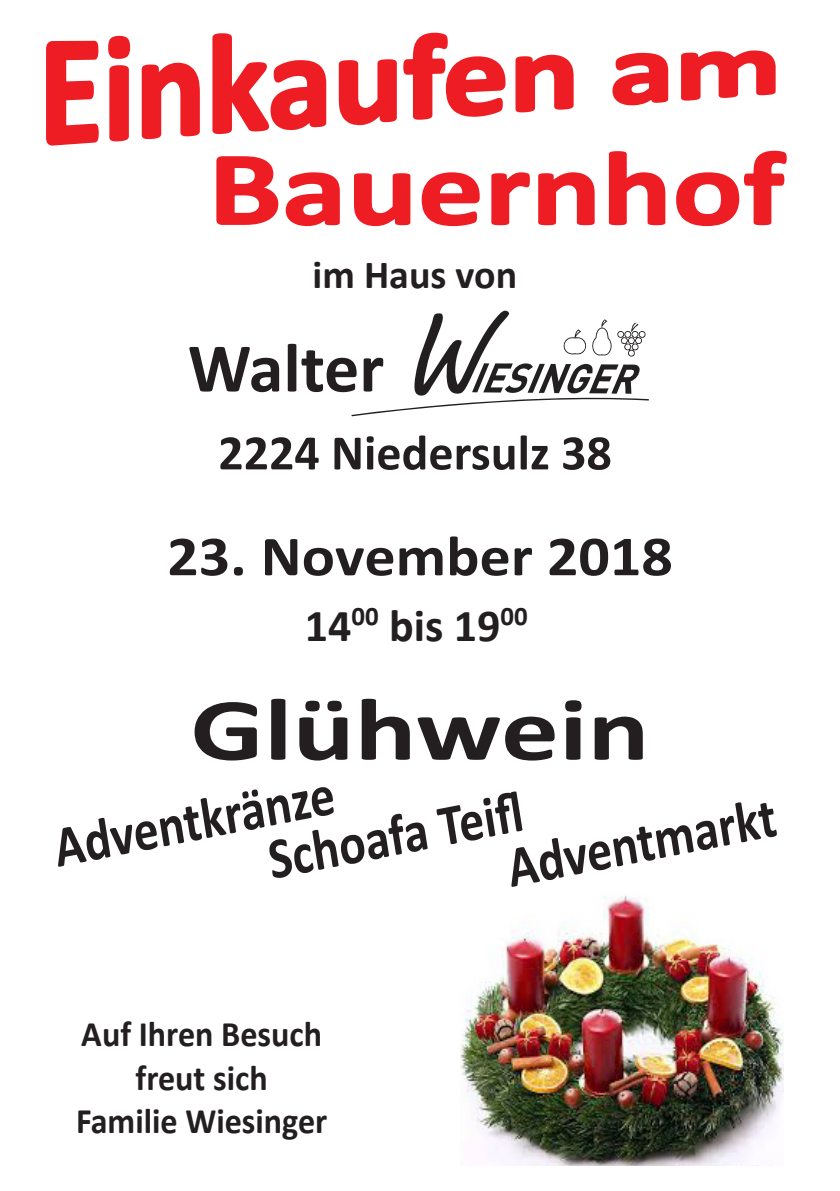
<style>
.page{position:relative;width:840px;height:1191px;background:#fff}
.page>*{position:absolute;margin:0;border:0;box-sizing:border-box;transform-origin:0 0}
.t1{font:700 106px "Calibri";color:#ee1d23;scale:1.24 1}
.t2{font:700 89.4px "Calibri";color:#231f20;scale:1.29 1}
.t3{font:700 70px "Calibri";color:#231f20}
.t4{font:700 58.4px "Calibri";color:#231f20;scale:.85 1}
.t5{font:700 57px "Calibri";color:#231f20;scale:1.09 1}
.t6{font:700 50px "Calibri";color:#231f20}
.t7{font:700 46px "Calibri";color:#231f20}
.t8{font:700 40px "Calibri";color:#231f20}
.t9{font:700 36px "Calibri";color:#231f20;scale:.95 1}
</style>
<div class="page">
<svg style="left:46px;top:35px;width:85px;height:111px"></svg>
<svg style="left:141px;top:62px;width:59px;height:78px"></svg>
<svg style="left:212px;top:33px;width:115px;height:101px"></svg>
<svg style="left:338px;top:32px;width:236px;height:94px"></svg>
<svg style="left:612px;top:52px;width:57px;height:54px"></svg>
<svg style="left:681px;top:50px;width:95px;height:51px"></svg>
<svg style="left:216px;top:156px;width:63px;height:69px"></svg>
<svg style="left:285px;top:172px;width:55px;height:55px"></svg>
<svg style="left:354px;top:173px;width:57px;height:54px"></svg>
<svg style="left:421px;top:172px;width:59px;height:55px"></svg>
<svg style="left:491px;top:172px;width:39px;height:54px"></svg>
<svg style="left:538px;top:172px;width:57px;height:54px"></svg>
<svg style="left:608px;top:151px;width:58px;height:75px"></svg>
<svg style="left:676px;top:150px;width:111px;height:77px"></svg>
<svg style="left:351px;top:310px;width:297px;height:106px"></svg>
<img style="left:460px;top:895px;width:322px;height:270px">
<p class="t1" style="left:208px;top:114px;width:466px">Bauernhof</p>
<p class="t8" style="left:312px;top:246px;width:206px">im Haus von</p>
<p class="t3" style="left:188px;top:319px;width:198px">Walter</p>
<p class="t6" style="left:218px;top:417px;width:395px">2224 Niedersulz 38</p>
<p class="t5" style="left:167px;top:516px;width:465px">23. November 2018</p>
<p class="t7" style="left:304px;top:593px;width:224px">14<sup>00</sup> bis 19<sup>00</sup></p>
<p class="t2" style="left:190px;top:666px;width:357px">Glühwein</p>
<p class="t4" style="left:46px;top:807px;width:336px;rotate:-11deg">Adventkränze</p>
<p class="t4" style="left:260px;top:819px;width:331px;rotate:-11deg">Schoafa Teifl</p>
<p class="t4" style="left:499px;top:827px;width:322px;rotate:-11deg">Adventmarkt</p>
<p class="t9" style="left:81px;top:1009px;width:255px">Auf Ihren Besuch</p>
<p class="t9" style="left:135px;top:1052px;width:141px">freut sich</p>
<p class="t9" style="left:76px;top:1095px;width:266px">Familie Wiesinger</p>
</div>
